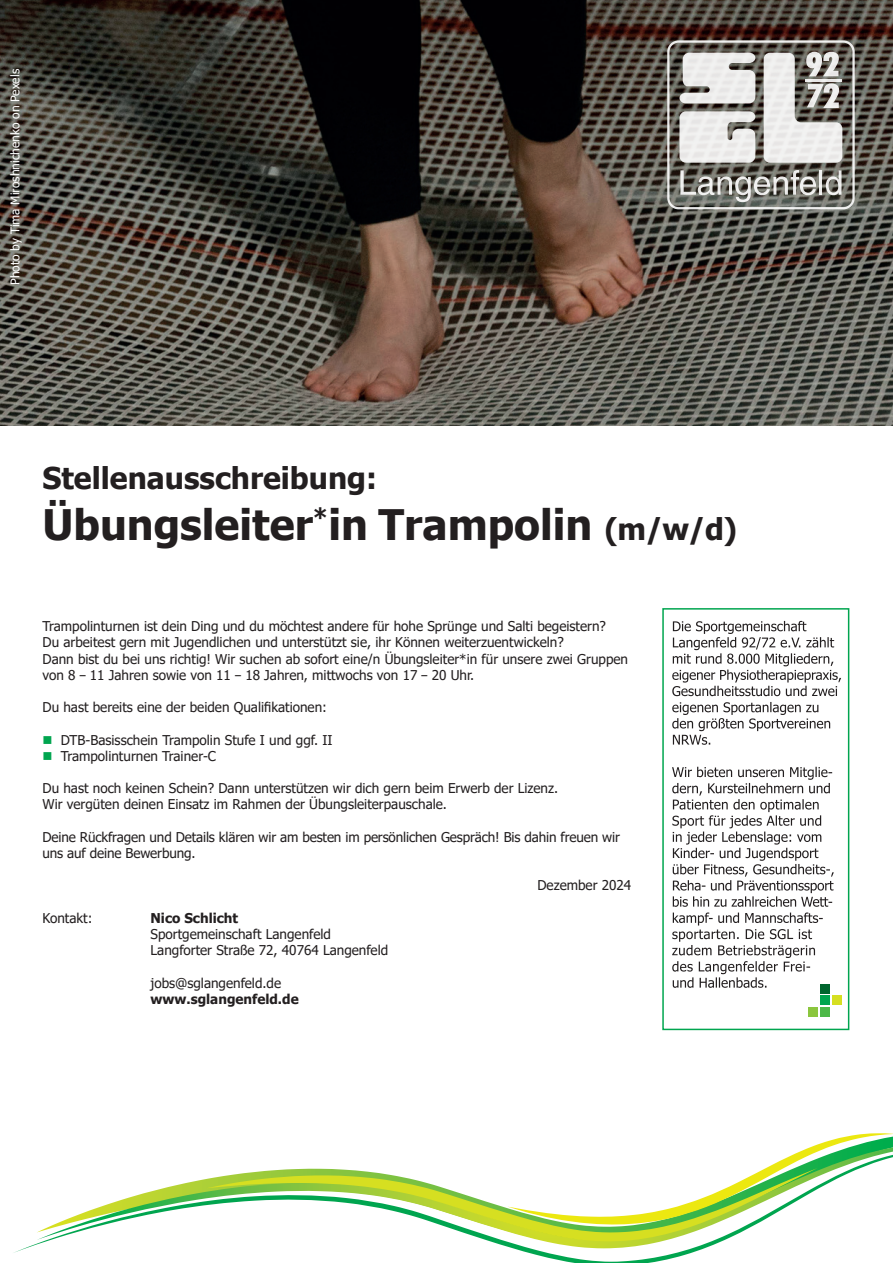
<style>
.page{position:relative;width:893px;height:1263px;background:#fff}
.page>*{position:absolute;margin:0;border:0;box-sizing:border-box;transform-origin:0 0}
.t1{font:700 42px "Tahoma";color:#231f20}
.t2{font:700 30px "Tahoma";color:#231f20}
.t3{font:13.5px/16.2px "Tahoma";color:#231f20}
.t4{font:700 13.5px "Tahoma";color:#231f20}
.t5{font:12px "Tahoma";color:#fff}
.s1{font-size:30px}
.s2{color:#00a54f}
</style>
<div class="page">
<img style="left:0;top:0;width:893px;height:425px">
<svg style="left:13px;top:1243px;width:692px;height:20px"></svg>
<svg style="left:37px;top:1178px;width:683px;height:70px"></svg>
<svg style="left:207px;top:1168px;width:550px;height:74px"></svg>
<svg style="left:507px;top:1133px;width:386px;height:91px"></svg>
<div style="left:667px;top:40px;width:188px;height:169px;border:2px solid #fff;border-radius:10px"></div>
<svg style="left:679px;top:53px;width:76px;height:50px"></svg>
<svg style="left:679px;top:111px;width:76px;height:52px"></svg>
<svg style="left:680px;top:170px;width:136px;height:32px;background:#83827c"></svg>
<hr style="left:819px;top:170px;width:3px;height:25px;background:#fff">
<svg style="left:826px;top:170px;width:15px;height:25px"></svg>
<svg style="left:764px;top:52px;width:78px;height:111px"></svg>
<div style="left:662px;top:608px;width:187px;height:422px;border:2px solid #00a54f"></div>
<div style="left:820px;top:995px;width:9px;height:9px;background:#00a54f"></div>
<div style="left:820px;top:984px;width:9px;height:9px;background:#00652e"></div>
<div style="left:832px;top:996px;width:9px;height:9px;background:#d6df21"></div>
<div style="left:808px;top:1007px;width:9px;height:9px;background:#8bc63e"></div>
<div style="left:820px;top:1007px;width:9px;height:9px;background:#4cb848"></div>
<svg style="left:672px;top:767px;width:162px;height:221px"></svg>
<svg style="left:672px;top:702px;width:158px;height:43px"></svg>
<svg style="left:672px;top:621px;width:169px;height:75px"></svg>
<p class="t5" style="left:7px;top:285px;width:217px;rotate:-90deg">Photo by Tima Miroshnichenko on Pexels</p>
<h2 class="t2" style="left:43px;top:457px;width:336px">Stellenausschreibung:</h2>
<h1 class="t1" style="left:43px;top:495px;width:696px">Übungsleiter<sup>*</sup>in Trampolin <span class="s1">(m/w/d)</span></h1>
<p class="t3" style="left:43px;top:619px;width:587px">Trampolinturnen ist dein Ding und du möchtest andere für hohe Sprünge und Salti begeistern?<br>Du arbeitest gern mit Jugendlichen und unterstützt sie, ihr Können weiterzuentwickeln?<br>Dann bist du bei uns richtig! Wir suchen ab sofort eine/n Übungsleiter*in für unsere zwei Gruppen von 8 – 11 Jahren sowie von 11 – 18 Jahren, mittwochs von 17 – 20 Uhr.</p>
<p class="t3" style="left:43px;top:700px;width:286px">Du hast bereits eine der beiden Qualifikationen:</p>
<p class="t3" style="left:43px;top:732px;width:291px"><span class="s2">■</span> DTB-Basisschein Trampolin Stufe I und ggf. II</p>
<p class="t3" style="left:43px;top:748px;width:175px"><span class="s2">■</span> Trampolinturnen Trainer-C</p>
<p class="t3" style="left:43px;top:781px;width:517px">Du hast noch keinen Schein? Dann unterstützen wir dich gern beim Erwerb der Lizenz.<br>Wir vergüten deinen Einsatz im Rahmen der Übungsleiterpauschale.</p>
<p class="t3" style="left:43px;top:829px;width:579px">Deine Rückfragen und Details klären wir am besten im persönlichen Gespräch! Bis dahin freuen wir uns auf deine Bewerbung.</p>
<p class="t3" style="left:537px;top:878px;width:95px">Dezember 2024</p>
<p class="t3" style="left:43px;top:910px;width:52px">Kontakt:</p>
<p class="t4" style="left:151px;top:908px;width:89px">Nico Schlicht</p>
<p class="t3" style="left:151px;top:927px;width:239px">Sportgemeinschaft Langenfeld<br>Langforter Straße 72, 40764 Langenfeld</p>
<p class="t3" style="left:151px;top:975px;width:132px">jobs@sglangenfeld.de</p>
<p class="t4" style="left:151px;top:989px;width:150px">www.sglangenfeld.de</p>
</div>
